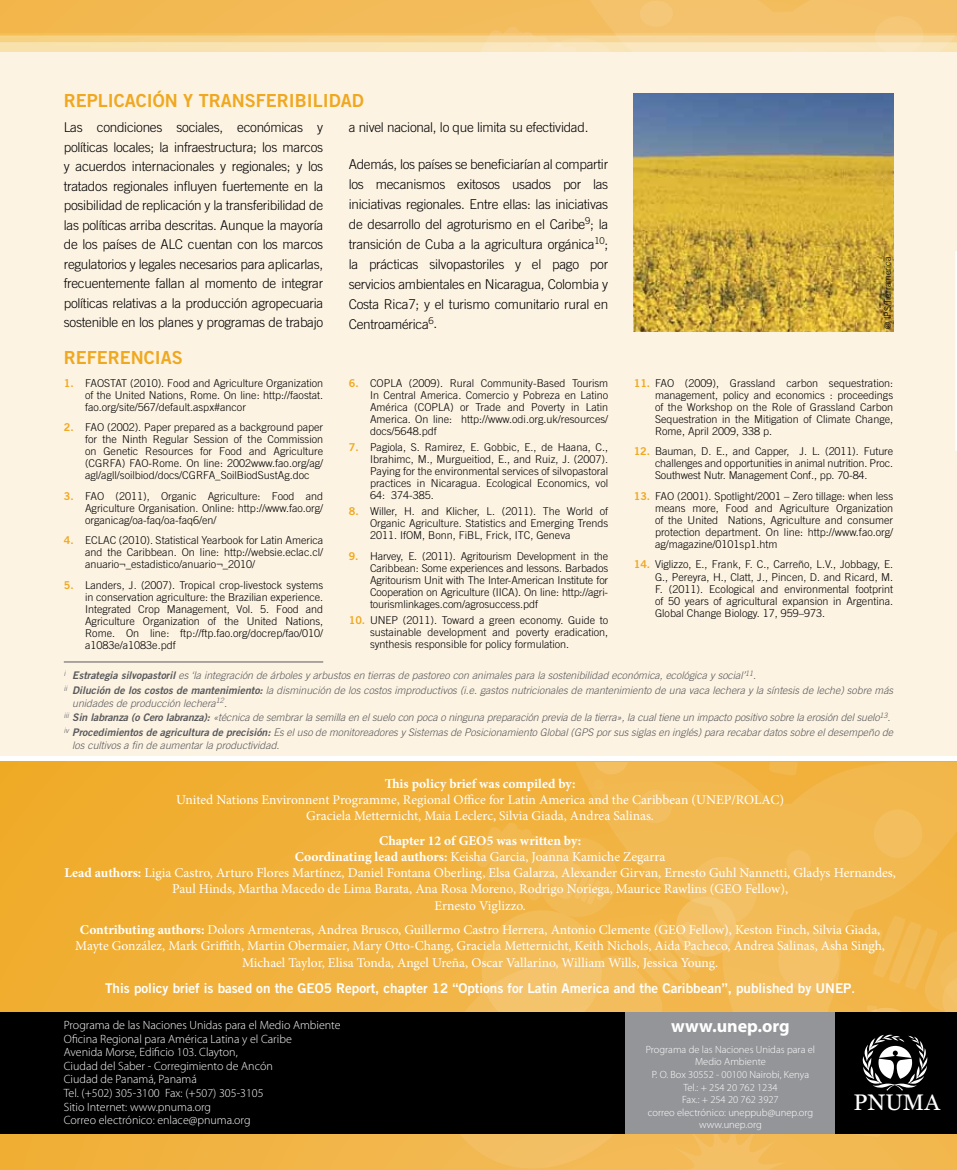
<style>
.page{position:relative;width:957px;height:1170px;background:#fff}
.page>*{position:absolute;margin:0;border:0;box-sizing:border-box;transform-origin:0 0}
.t1{font:22.5px "Georgia";color:#fff}
.t2{font:18px "Trade Gothic LT Std Bd 2";color:#efa81f}
.t3{font:700 18px "Myriad Pro";color:#fff}
.t4{font:300 13.5px/19.5px "Trade Gothic LT Std";letter-spacing:-.02em;color:#000;text-align:justify}
.t5{font:13.5px/16.2px "Minion Pro";color:#fff;text-align:center}
.t6{font:13.5px "Trade Gothic LT Std Bd 2";color:#fff}
.t7{font:700 13.5px "Minion Pro";color:#fff}
.t8{font:300 12px/13.5px "Myriad Pro";color:#fff}
.t9{font:300 10.8px/12px "Trade Gothic LT Std";color:#000;text-align:justify}
.t10{font:italic 300 10.5px/14.7px "Trade Gothic LT Std";color:#58595b}
.t11{font:300 10.5px/12.6px "Myriad Pro";color:#fff;text-align:center}
.t12{font:300 9px "Trade Gothic LT Std";color:#000}
.s1{font-family:"Trade Gothic LT Std Bd 2";font-weight:400;color:#efa81f}
.s2{font-family:"Trade Gothic LT Std Bd 2 Obl";font-weight:400;font-style:normal}
.s3{font-weight:700}
.s4{font-size:12px}
</style>
<div class="page">
<svg style="left:0;top:761px;width:575px;height:408px;background:#efaf37"></svg>
<svg style="left:476px;top:822px;width:99px;height:130px;background:#f1b850"></svg>
<svg style="left:441px;top:952px;width:186px;height:217px;background:#eeb95c"></svg>
<svg style="left:575px;top:761px;width:382px;height:251px;background:#f1b850"></svg>
<div style="left:0;top:51px;width:957px;height:704px;background:#fdf3e3"></div>
<svg style="left:0;top:0;width:957px;height:52px;background:#f3bd60"></svg>
<svg style="left:0;top:33px;width:957px;height:18px;background:#f7daa0"></svg>
<div style="left:0;top:1012px;width:625px;height:121px;background:#000"></div>
<svg style="left:955px;top:251px;width:2px;height:200px"></svg>
<hr style="left:64px;top:661px;width:259px;height:1px;background:#58595b">
<img style="left:634px;top:94px;width:259px;height:237px">
<svg style="left:627px;top:915px;width:330px;height:254px;background:#ae925e"></svg>
<h2 class="t2" style="left:64px;top:89px;width:22px">Repli</h2>
<h2 class="t2" style="left:114px;top:89px;width:98px">cación y tran</h2>
<h2 class="t2" style="left:245px;top:89px;width:21px">sferi</h2>
<h2 class="t2" style="left:295px;top:89px;width:71px">bili dad</h2>
<p class="t4" style="left:349px;top:117px;width:241px">a nivel nacional, lo que limita su efectividad.</p>
<p class="t4" style="left:349px;top:154px;width:261px;line-height:20px">Además, los países se beneficiarían al compartir los mecanismos exitosos usados por las iniciativas regionales. Entre ellas: las iniciativas de desarrollo del agroturismo en el Caribe<sup>9</sup>; la transición de Cuba a la agricultura orgánica<sup>10</sup>; la prácticas silvopastoriles y el pago por servicios ambientales en Nicaragua, Colombia y Costa Rica7; y el turismo comunitario rural en Centroamérica<sup>6</sup>.</p>
<p class="t4" style="left:64px;top:117px;width:261px">Las condiciones sociales, económicas y políticas locales; la infraestructura; los marcos y acuerdos internacionales y regionales; y los tratados regionales influyen fuertemente en la posibilidad de replicación y la transferibilidad de las políticas arriba descritas. Aunque la mayoría de los países de ALC cuentan con los marcos regulatorios y legales necesarios para aplicarlas, frecuentemente fallan al momento de integrar políticas relativas a la producción agropecuaria sostenible en los planes y programas de trabajo</p>
<h2 class="t2" style="left:64px;top:346px;width:24px">Referen</h2>
<h2 class="t2" style="left:144px;top:346px;width:40px">cIAs</h2>
<p class="t9" style="left:85px;top:377px;width:240px;text-indent:-21px"><span class="s1">1.</span> FAOSTAT (2010). Food and Agriculture Organization of the United Nations, Rome. On line: http://faostat. fao.org/site/567/default.aspx#ancor</p>
<p class="t9" style="left:85px;top:421px;width:240px;text-indent:-21px"><span class="s1">2.</span> FAO (2002). Paper prepared as a background paper for the Ninth Regular Session of the Commission on Genetic Resources for Food and Agriculture (CGRFA) FAO-Rome. On line: 2002www.fao.org/ag/ agl/agll/soilbiod/docs/CGRFA_SoilBiodSustAg.doc</p>
<p class="t9" style="left:85px;top:490px;width:240px;text-indent:-21px"><span class="s1">3.</span> FAO (2011), Organic Agriculture: Food and Agriculture Organisation. Online: http://www.fao.org/ organicag/oa-faq/oa-faq6/en/</p>
<p class="t9" style="left:85px;top:534px;width:240px;text-indent:-21px"><span class="s1">4.</span> ECLAC (2010). Statistical Yearbook for Latin America and the Caribbean. On line: http://websie.eclac.cl/ anuario¬_estadistico/anuario¬_2010/</p>
<p class="t9" style="left:85px;top:579px;width:240px;text-indent:-21px"><span class="s1">5.</span> Landers, J. (2007). Tropical crop-livestock systems in conservation agriculture: the Brazilian experience.<br>Integrated Crop Management, Vol. 5. Food and Agriculture Organization of the United Nations, Rome. On line: ftp://ftp.fao.org/docrep/fao/010/ a1083e/a1083e.pdf</p>
<p class="t9" style="left:370px;top:377px;width:240px;text-indent:-21px"><span class="s1">6.</span> COPLA (2009). Rural Community-Based Tourism In Central America. Comercio y Pobreza en Latino América (COPLA) or Trade and Poverty in Latin America. On line: http://www.odi.org.uk/resources/ docs/5648.pdf</p>
<p class="t9" style="left:370px;top:441px;width:240px;text-indent:-21px"><span class="s1">7.</span> Pagiola, S. Ramirez, E. Gobbic, E., de Haana, C., Ibrahimc, M., Murgueitiod, E., and Ruiz, J. (2007).<br>Paying for the environmental services of silvopastoral practices in Nicaragua. Ecological Economics, vol 64: 374-385.</p>
<p class="t9" style="left:370px;top:505px;width:240px;text-indent:-21px"><span class="s1">8.</span> Willer, H. and Klicher, L. (2011). The World of Organic Agriculture. Statistics and Emerging Trends 2011. IfOM, Bonn, FiBL, Frick, ITC, Geneva</p>
<p class="t9" style="left:370px;top:550px;width:240px;text-indent:-21px"><span class="s1">9.</span> Harvey, E. (2011). Agritourism Development in the Caribbean: Some experiences and lessons. Barbados Agritourism Unit with The Inter-American Institute for Cooperation on Agriculture (IICA). On line: http://agri&shy;tourismlinkages.com/agrosuccess.pdf</p>
<p class="t9" style="left:370px;top:614px;width:240px;text-indent:-21px"><span class="s1">10.</span> UNEP (2011). Toward a green economy. Guide to sustainable development and poverty eradication, synthesis responsible for policy formulation.</p>
<p class="t12" style="left:882px;top:329px;width:74px;rotate:-90deg">© IPS/Tierramerica</p>
<p class="t9" style="left:655px;top:377px;width:240px;text-indent:-21px"><span class="s1">11.</span> FAO (2009), Grassland carbon sequestration: management, policy and economics : proceedings of the Workshop on the Role of Grassland Carbon Sequestration in the Mitigation of Climate Change, Rome, April 2009, 338 p.</p>
<p class="t9" style="left:655px;top:445px;width:240px;text-indent:-21px"><span class="s1">12.</span> Bauman, D. E., and Capper, J. L. (2011). Future challenges and opportunities in animal nutrition. Proc.<br>Southwest Nutr. Management Conf., pp. 70-84.</p>
<p class="t9" style="left:655px;top:490px;width:240px;text-indent:-21px"><span class="s1">13.</span> FAO (2001). Spotlight/2001 – Zero tillage: when less means more, Food and Agriculture Organization of the United Nations, Agriculture and consumer protection department. On line: http://www.fao.org/ ag/magazine/0101sp1.htm</p>
<p class="t9" style="left:655px;top:558px;width:240px;text-indent:-21px"><span class="s1">14.</span> Viglizzo, E., Frank, F. C., Carreño, L.V., Jobbagy, E.<br>G., Pereyra, H., Clatt, J., Pincen, D. and Ricard, M.<br>F. (2011). Ecological and environmental footprint of 50 years of agricultural expansion in Argentina.<br>Global Change Biology. 17, 959–973.</p>
<p class="t10" style="left:64px;top:668px;width:831px"><sup>i</sup> <span class="s2">Estrategia silvopastoril</span> es ‘la integración de árboles y arbustos en tierras de pastoreo con animales para la sostenibilidad económica, ecológica y social’<sup>11</sup>.<br><sup>ii</sup> <span class="s2">Dilución de los costos de mantenimiento:</span> la disminución de los costos improductivos (i.e. gastos nutricionales de mantenimiento de una vaca lechera y la síntesis de leche) sobre más</p>
<p class="t10" style="left:64px;top:695px;width:831px;text-indent:9px">unidades de producción lechera<sup>12</sup>.<br><sup>iii</sup> <span class="s2">Sin labranza (o Cero labranza):</span> «técnica de sembrar la semilla en el suelo con poca o ninguna preparación previa de la tierra», la cual tiene un impacto positivo sobre la erosión del suelo<sup>13</sup>. <sup>iv</sup> <span class="s2">Procedimientos de agricultura de precisión:</span> Es el uso de monitoreadores y Sistemas de Posicionamiento Global (GPS por sus siglas en inglés) para recabar datos sobre el desempeño de</p>
<p class="t10" style="left:72px;top:737px;width:209px">los cultivos a fin de aumentar la productividad.</p>
<p class="t7" style="left:385px;top:773px;width:192px">This policy brief was compiled by:</p>
<p class="t5" style="left:176px;top:791px;width:609px">United Nations Environnent Programme, Regional Office for Latin America and the Caribbean (UNEP/ROLAC)<br>Graciela Metternicht, Maia Leclerc, Silvia Giada, Andrea Salinas.</p>
<p class="t5" style="left:64px;top:832px;width:833px"><span class="s3">Chapter 12 of GEO5 was written by:<br>Coordinating lead authors:</span> Keisha Garcia, Joanna Kamiche Zegarra<br><span class="s3">Lead authors:</span> Ligia Castro, Arturo Flores Martínez, Daniel Fontana Oberling, Elsa Galarza, Alexander Girvan, Ernesto Guhl Nannetti, Gladys Hernandes, Paul Hinds, Martha Macedo de Lima Barata, Ana Rosa Moreno, Rodrigo Noriega, Maurice Rawlins (GEO Fellow),<br>Ernesto Viglizzo.</p>
<p class="t5" style="left:75px;top:921px;width:811px"><span class="s3">Contributing authors:</span> Dolors Armenteras, Andrea Brusco, Guillermo Castro Herrera, Antonio Clemente (GEO Fellow), Keston Finch, Silvia Giada,<br>Mayte González, Mark Griffith, Martin Obermaier, Mary Otto-Chang, Graciela Metternicht, Keith Nichols, Aida Pacheco, Andrea Salinas, Asha Singh,<br>Michael Taylor, Elisa Tonda, Angel Ureña, Oscar Vallarino, William Wills, Jessica Young.</p>
<p class="t6" style="left:105px;top:979px;width:751px">This policy brief is based on the GEO5 Report, chapter 12 “Options for Latin America and the Caribbean”, published by UNEP<span class="s4">.</span></p>
<p class="t8" style="left:64px;top:1018px;width:278px">Programa de las Naciones Unidas para el Medio Ambiente Oficina Regional para América Latina y el Caribe<br>Avenida Morse, Edificio 103. Clayton,<br>Ciudad del Saber - Corregimiento de Ancón<br>Ciudad de Panamá, Panamá<br>Tel. (+502) 305-3100 Fax: (+507) 305-3105<br>Sitio Internet: www.pnuma.org<br>Correo electrónico: enlace@pnuma.org</p>
<h2 class="t3" style="left:671px;top:1013px;width:120px">www.unep.org</h2>
<p class="t11" style="left:646px;top:1042px;width:171px">Programa de las Naciones Unidas para el<br>Medio Ambiente<br>P. O. Box 30552 - 00100 Nairobi, Kenya<br>Tel.: + 254 20 762 1234<br>Fax.: + 254 20 762 3927<br>correo electrónico: uneppub@unep.org www.unep.org</p>
<h1 class="t1" style="left:853px;top:1089px;width:88px">PNUMA</h1>
</div>
